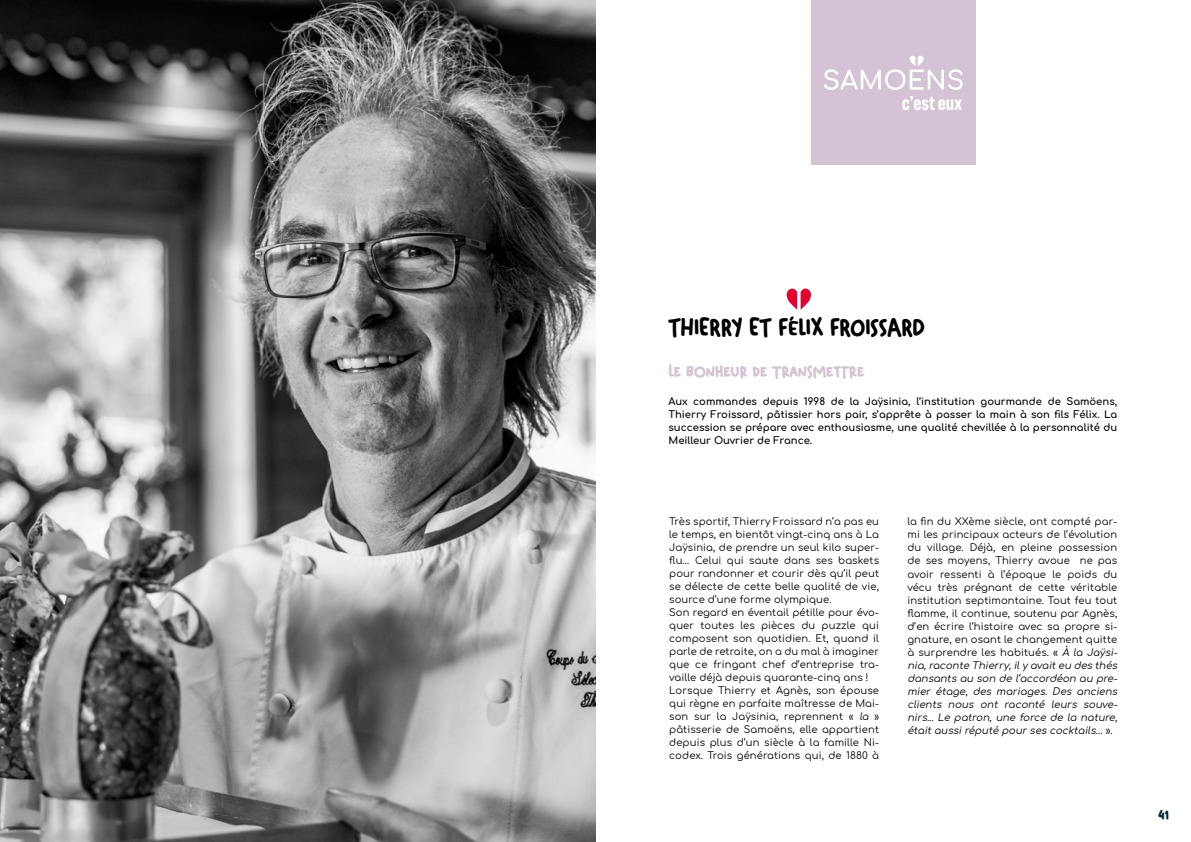
<style>
.page{position:relative;width:1191px;height:842px;background:#fff}
.page>*{position:absolute;margin:0;border:0;box-sizing:border-box;transform-origin:0 0}
.t1{font:25px "Skrapbook";color:#000}
.t2{font:18px "Skrapbook";color:#d4c3d4}
.t3{font:16px "Skrapbook";color:#042736}
.t4{font:10px/13px "Comfortaa";letter-spacing:.01em;color:#000}
.t5{font:700 10px/13px "Comfortaa";color:#000;text-align:justify}
.s1{font-size:19.5px}
.s2{font-style:italic}
</style>
<div class="page">
<img style="left:0;top:0;width:595px;height:842px">
<div style="left:811px;top:0;width:164px;height:164px;background:#d4c3d4"></div>
<svg style="left:786px;top:289px;width:25px;height:21px"></svg>
<svg style="left:824px;top:56px;width:138px;height:34px"></svg>
<svg style="left:902px;top:96px;width:60px;height:14px"></svg>
<h1 class="t1" style="left:668px;top:310px;width:258px">THIERRY ET F<span class="s1">É</span>LIX FROISSARD</h1>
<h2 class="t2" style="left:668px;top:359px;width:197px">Le bonheur de transmettre</h2>
<p class="t5" style="left:668px;top:395px;width:450px">Aux commandes depuis 1998 de la Jaÿsinia, l’institution gourmande de Samöens, Thierry Froissard, pâtissier hors pair, s’apprête à passer la main à son fils Félix. La succession se prépare avec enthousiasme, une qualité chevillée à la personnalité du Meilleur Ouvrier de France.</p>
<p class="t4" style="left:669px;top:515px;width:211px">Très sportif, Thierry Froissard n’a pas eu le temps, en bientôt vingt-cinq ans à La Jaÿsinia, de prendre un seul kilo super&shy;flu… Celui qui saute dans ses baskets pour randonner et courir dès qu’il peut se délecte de cette belle qualité de vie, source d’une forme olympique.<br>Son regard en éventail pétille pour évo&shy;quer toutes les pièces du puzzle qui composent son quotidien. Et, quand il parle de retraite, on a du mal à imaginer que ce fringant chef d’entreprise tra&shy;vaille déjà depuis quarante-cinq ans !<br>Lorsque Thierry et Agnès, son épouse qui règne en parfaite maîtresse de Mai&shy;son sur la Jaÿsinia, reprennent « <span class="s2">la</span> » pâtisserie de Samoëns, elle appartient depuis plus d’un siècle à la famille Ni&shy;codex. Trois générations qui, de 1880 à</p>
<p class="t4" style="left:907px;top:514px;width:213px">la fin du XXème siècle, ont compté par&shy;mi les principaux acteurs de l’évolution du village. Déjà, en pleine possession de ses moyens, Thierry avoue ne pas avoir ressenti à l’époque le poids du vécu très prégnant de cette véritable institution septimontaine. Tout feu tout flamme, il continue, soutenu par Agnès, d’en écrire l’histoire avec sa propre si&shy;gnature, en osant le changement quitte à surprendre les habitués. « <span class="s2">À la Jaÿsi&shy;nia, raconte Thierry, il y avait eu des thés dansants au son de l’accordéon au pre&shy;mier étage, des mariages. Des anciens clients nous ont raconté leurs souve&shy;nirs... Le patron, une force de la nature, était aussi réputé pour ses cocktails…</span> » .</p>
<h3 class="t3" style="left:1158px;top:802px;width:12px">41</h3>
</div>
